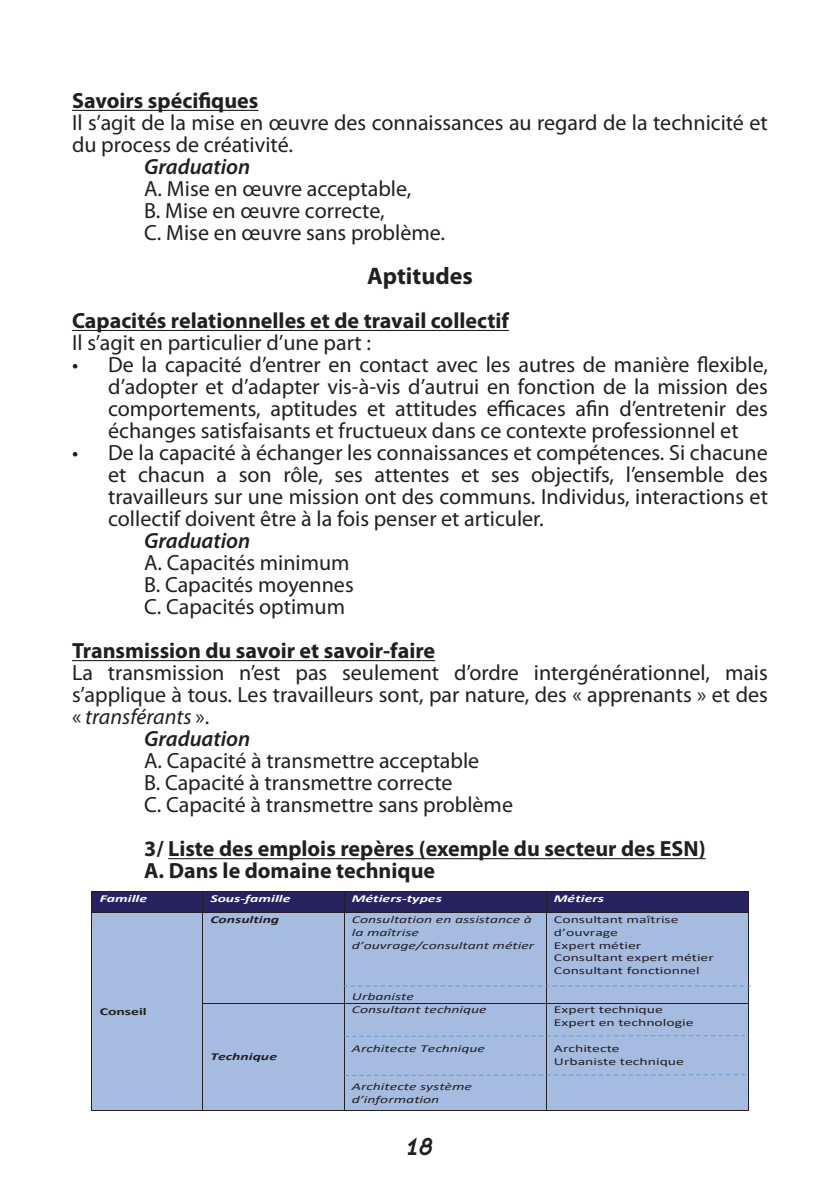
<style>
.page{position:relative;width:840px;height:1191px;background:#fff}
.page>*{position:absolute;margin:0;border:0;box-sizing:border-box;transform-origin:0 0}
.t1{font:700 24px "Myriad Pro";color:#231f20}
.t2{font:italic 700 24px "Ashby";color:#231f20}
.t3{font:22px/22px "Myriad Pro";color:#231f20}
.t4{font:700 22px/22px "Myriad Pro";color:#231f20}
.t5{font:italic 600 22px "Myriad Pro";color:#231f20}
.t6{font:italic 22px "Myriad Pro";color:#231f20}
.t7{font:10.6px/12.8px "Calibri";color:#231f20;scale:1.49 1}
.t8{font:italic 10.6px/12.8px "Calibri";color:#231f20;scale:1.49 1}
.t9{font:italic 700 10.6px "Calibri";color:#fff;scale:1.49 1}
.t10{font:italic 700 10.6px "Calibri";color:#231f20;scale:1.49 1}
.t11{font:700 10.6px "Calibri";color:#231f20;scale:1.49 1}
.s1{font-style:normal}
</style>
<div class="page">
<hr style="left:72px;top:110px;width:186px;height:1px;background:#231f20">
<hr style="left:72px;top:330px;width:436px;height:1px;background:#231f20">
<hr style="left:72px;top:660px;width:363px;height:1px;background:#231f20">
<hr style="left:168px;top:858px;width:537px;height:1px;background:#231f20">
<div style="left:92px;top:892px;width:110px;height:20px;background:#272360"></div>
<div style="left:203px;top:892px;width:140px;height:20px;background:#272360"></div>
<div style="left:344px;top:892px;width:201px;height:20px;background:#272360"></div>
<div style="left:546px;top:892px;width:201px;height:20px;background:#272360"></div>
<hr style="left:92px;top:891px;width:110px;height:1px;background:#231f20">
<hr style="left:203px;top:891px;width:140px;height:1px;background:#231f20">
<hr style="left:344px;top:891px;width:201px;height:1px;background:#231f20">
<hr style="left:546px;top:891px;width:201px;height:1px;background:#231f20">
<div style="left:92px;top:913px;width:110px;height:197px;background:#a5bbe0"></div>
<div style="left:203px;top:913px;width:140px;height:89px;background:#a5bbe0"></div>
<div style="left:344px;top:913px;width:201px;height:89px;background:#a5bbe0"></div>
<div style="left:546px;top:913px;width:201px;height:89px;background:#a5bbe0"></div>
<svg style="left:91px;top:891px;width:1px;height:22px"></svg>
<hr style="left:92px;top:912px;width:110px;height:1px;background:#231f20">
<svg style="left:202px;top:891px;width:1px;height:22px"></svg>
<hr style="left:203px;top:912px;width:140px;height:1px;background:#231f20">
<svg style="left:343px;top:891px;width:1px;height:22px"></svg>
<hr style="left:344px;top:912px;width:201px;height:1px;background:#231f20">
<svg style="left:545px;top:891px;width:1px;height:22px"></svg>
<hr style="left:546px;top:912px;width:201px;height:1px;background:#231f20">
<svg style="left:747px;top:891px;width:1px;height:22px"></svg>
<hr style="left:91px;top:913px;width:1px;height:89px;background:#231f20">
<hr style="left:202px;top:913px;width:1px;height:89px;background:#231f20">
<hr style="left:343px;top:913px;width:1px;height:89px;background:#231f20">
<hr style="left:545px;top:913px;width:1px;height:89px;background:#231f20">
<hr style="left:747px;top:913px;width:1px;height:89px;background:#231f20">
<div style="left:203px;top:1003px;width:140px;height:107px;background:#a5bbe0"></div>
<div style="left:344px;top:1003px;width:201px;height:107px;background:#a5bbe0"></div>
<div style="left:546px;top:1003px;width:201px;height:107px;background:#a5bbe0"></div>
<hr style="left:203px;top:1002px;width:140px;height:1px;background:#231f20">
<hr style="left:344px;top:1002px;width:201px;height:1px;background:#231f20">
<hr style="left:546px;top:1002px;width:201px;height:1px;background:#231f20">
<hr style="left:91px;top:1003px;width:1px;height:107px;background:#231f20">
<hr style="left:92px;top:1110px;width:110px;height:1px;background:#231f20">
<hr style="left:202px;top:1003px;width:1px;height:107px;background:#231f20">
<hr style="left:203px;top:1110px;width:140px;height:1px;background:#231f20">
<hr style="left:343px;top:1003px;width:1px;height:107px;background:#231f20">
<hr style="left:344px;top:1110px;width:201px;height:1px;background:#231f20">
<hr style="left:545px;top:1003px;width:1px;height:107px;background:#231f20">
<hr style="left:546px;top:1110px;width:201px;height:1px;background:#231f20">
<hr style="left:747px;top:1003px;width:1px;height:107px;background:#231f20">
<svg style="left:343px;top:985px;width:407px;height:1px"></svg>
<svg style="left:343px;top:1035px;width:402px;height:2px"></svg>
<svg style="left:343px;top:1074px;width:405px;height:2px"></svg>
<p class="t4" style="left:72px;top:89px;width:188px">Savoirs spécifiques</p>
<p class="t3" style="left:72px;top:111px;width:696px">Il s’agit de la mise en œuvre des connaissances au regard de la technicité et du process de créativité.</p>
<p class="t5" style="left:144px;top:153px;width:108px">Graduation</p>
<p class="t3" style="left:144px;top:177px;width:302px">A. Mise en œuvre acceptable,<br>B. Mise en œuvre correcte,<br>C. Mise en œuvre sans problème.</p>
<p class="t1" style="left:367px;top:260px;width:107px">Aptitudes</p>
<p class="t4" style="left:72px;top:309px;width:438px">Capacités relationnelles et de travail collectif</p>
<p class="t3" style="left:72px;top:331px;width:300px">Il s’agit en particulier d’une part :</p>
<p class="t3" style="left:108px;top:353px;width:661px;text-align:justify;text-indent:-36px">• De la capacité d’entrer en contact avec les autres de manière flexible, d’adopter et d’adapter vis-à-vis d’autrui en fonction de la mission des comportements, aptitudes et attitudes efficaces afin d’entretenir des échanges satisfaisants et fructueux dans ce contexte professionnel et</p>
<p class="t3" style="left:108px;top:441px;width:661px;text-align:justify;text-indent:-36px">• De la capacité à échanger les connaissances et compétences. Si chacune et chacun a son rôle, ses attentes et ses objectifs, l’ensemble des travailleurs sur une mission ont des communs. Individus, interactions et collectif doivent être à la fois penser et articuler.</p>
<p class="t5" style="left:144px;top:527px;width:108px">Graduation</p>
<p class="t3" style="left:144px;top:551px;width:211px">A. Capacités minimum<br>B. Capacités moyennes<br>C. Capacités optimum</p>
<p class="t4" style="left:72px;top:639px;width:364px">Transmission du savoir et savoir-faire</p>
<p class="t3" style="left:72px;top:661px;width:697px">La transmission n’est pas seulement d’ordre intergénérationnel, mais</p>
<p class="t3" style="left:72px;top:683px;width:697px">s’applique à tous. Les travailleurs sont, par nature, des « apprenants » et des</p>
<p class="t6" style="left:72px;top:703px;width:139px"><span class="s1">«</span> transférants <span class="s1">».</span></p>
<p class="t5" style="left:144px;top:725px;width:108px">Graduation</p>
<p class="t3" style="left:144px;top:749px;width:370px">A. Capacité à transmettre acceptable<br>B. Capacité à transmettre correcte<br>C. Capacité à transmettre sans problème</p>
<p class="t4" style="left:144px;top:837px;width:562px">3/ Liste des emplois repères (exemple du secteur des ESN)<br>A. Dans le domaine technique</p>
<p class="t9" style="left:100px;top:890px;width:33px">Famille</p>
<p class="t9" style="left:210px;top:890px;width:55px">Sous-famille</p>
<p class="t9" style="left:352px;top:890px;width:62px">Métiers-types</p>
<p class="t9" style="left:553px;top:890px;width:35px">Métiers</p>
<p class="t11" style="left:100px;top:1004px;width:33px">Conseil</p>
<p class="t10" style="left:210px;top:912px;width:48px">Consulting</p>
<p class="t8" style="left:352px;top:912px;width:124px">Consultation en assistance à la maîtrise d’ouvrage/consultant métier</p>
<p class="t10" style="left:210px;top:1049px;width:46px">Technique</p>
<p class="t8" style="left:352px;top:989px;width:43px">Urbaniste</p>
<p class="t8" style="left:352px;top:1003px;width:92px">Consultant technique</p>
<p class="t8" style="left:352px;top:1041px;width:91px">Architecte Technique</p>
<p class="t8" style="left:352px;top:1079px;width:82px">Architecte système d’information</p>
<p class="t2" style="left:405px;top:1131px;width:29px">18</p>
<p class="t7" style="left:553px;top:912px;width:109px">Consultant maîtrise d’ouvrage<br>Expert métier<br>Consultant expert métier<br>Consultant fonctionnel</p>
<p class="t7" style="left:553px;top:1003px;width:95px">Expert technique<br>Expert en technologie</p>
<p class="t7" style="left:553px;top:1041px;width:89px">Architecte<br>Urbaniste technique</p>
</div>
